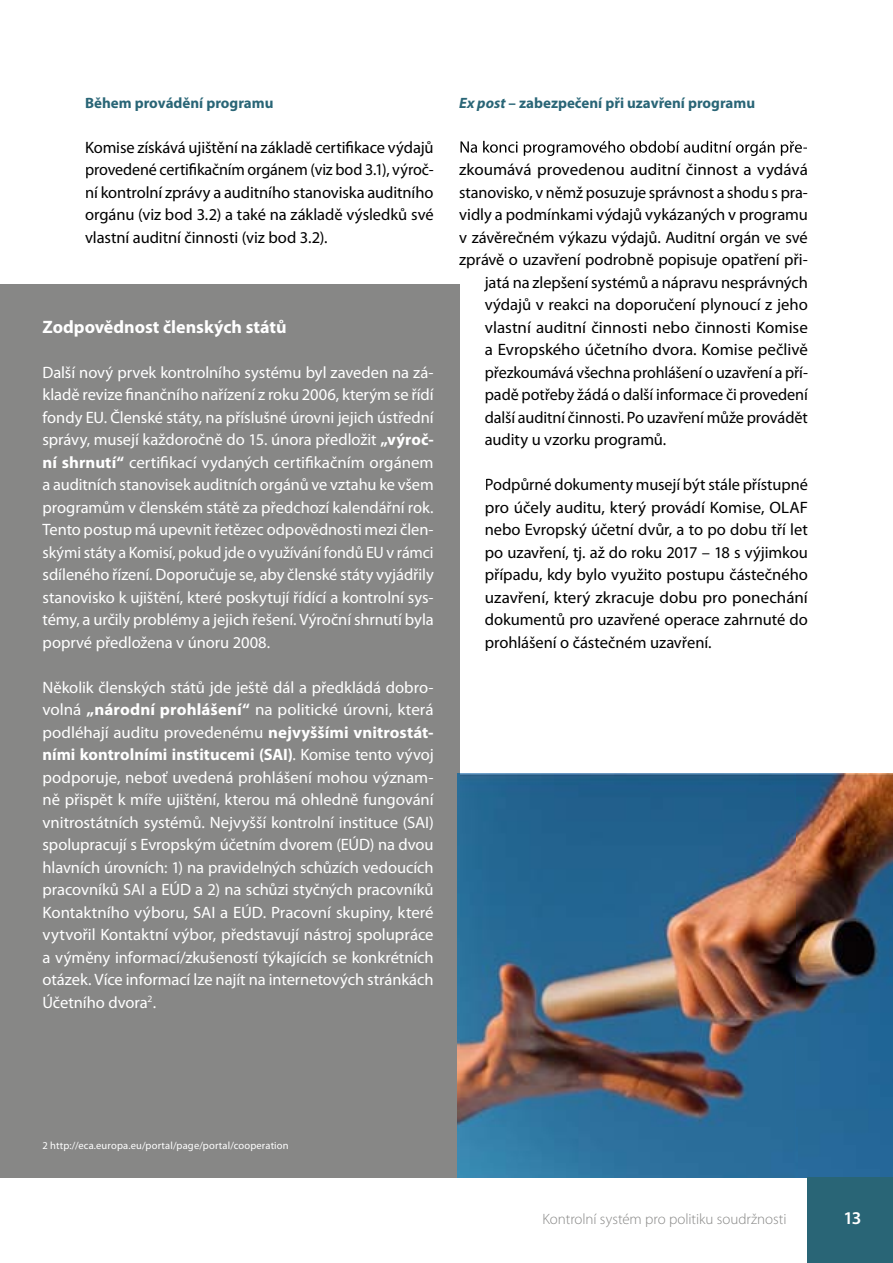
<style>
.page{position:relative;width:893px;height:1263px;background:#fff}
.page>*{position:absolute;margin:0;border:0;box-sizing:border-box;transform-origin:0 0}
.t1{font:700 18px "Myriad Pro";color:#fff}
.t2{font:600 18px "Myriad Pro";color:#fff}
.t3{font:16.5px/22.5px "Myriad Pro";letter-spacing:-.005em;color:#fff;text-align:justify}
.t4{font:16.5px/22.5px "Myriad Pro";letter-spacing:-.005em;color:#000;text-align:justify}
.t5{font:700 15px "Myriad Pro";color:#296576}
.t6{font:300 15px "Myriad Pro";color:#878786}
.t7{font:10.5px "Myriad Pro";letter-spacing:.015em;color:#fff}
.s1{font-weight:700}
.s2{font-style:italic}
</style>
<div class="page">
<div style="left:0;top:285px;width:459px;height:893px;background:#878786"></div>
<img style="left:457px;top:774px;width:436px;height:404px">
<div style="left:808px;top:1178px;width:85px;height:85px;background:#296576"></div>
<svg style="left:460px;top:141px;width:347px;height:15px"></svg>
<p class="t5" style="left:85px;top:94px;width:190px">Během provádění programu</p>
<p class="t4" style="left:85px;top:136px;width:350px">Komise získává ujištění na základě certifikace výdajů provedené certifikačním orgánem (viz bod 3.1), výroč&shy;ní kontrolní zprávy a auditního stanoviska auditního orgánu (viz bod 3.2) a také na základě výsledků své vlastní auditní činnosti (viz bod 3.2).</p>
<p class="t1" style="left:43px;top:316px;width:246px">Zodpovědnost členských států</p>
<p class="t3" style="left:43px;top:361px;width:393px">Další nový prvek kontrolního systému byl zaveden na zá&shy;kladě revize finančního nařízení z roku 2006, kterým se řídí fondy EU. Členské státy, na příslušné úrovni jejich ústřední správy, musejí každoročně do 15. února předložit <span class="s1">„výroč&shy;ní shrnutí“</span> certifikací vydaných certifikačním orgánem a auditních stanovisek auditních orgánů ve vztahu ke všem programům v členském státě za předchozí kalendářní rok.<br>Tento postup má upevnit řetězec odpovědnosti mezi člen&shy;skými státy a Komisí, pokud jde o využívání fondů EU v rámci sdíleného řízení. Doporučuje se, aby členské státy vyjádřily stanovisko k ujištění, které poskytují řídící a kontrolní sys&shy;témy, a určily problémy a jejich řešení. Výroční shrnutí byla poprvé předložena v únoru 2008.</p>
<p class="t3" style="left:43px;top:676px;width:393px">Několik členských států jde ještě dál a předkládá dobro&shy;volná <span class="s1">„národní prohlášení“</span> na politické úrovni, která podléhají auditu provedenému <span class="s1">nejvyššími vnitrostát&shy;ními kontrolními institucemi (SAI)</span>. Komise tento vývoj podporuje, neboť uvedená prohlášení mohou význam&shy;ně přispět k míře ujištění, kterou má ohledně fungování vnitrostátních systémů. Nejvyšší kontrolní instituce (SAI) spolupracují s Evropským účetním dvorem (EÚD) na dvou hlavních úrovních: 1) na pravidelných schůzích vedoucích pracovníků SAI a EÚD a 2) na schůzi styčných pracovníků Kontaktního výboru, SAI a EÚD. Pracovní skupiny, které vytvořil Kontaktní výbor, představují nástroj spolupráce a výměny informací/zkušeností týkajících se konkrétních otázek. Více informací lze najít na internetových stránkách Účetního dvora<sup>2</sup>.</p>
<p class="t5" style="left:459px;top:94px;width:297px"><span class="s2">Ex post</span> – zabezpečení při uzavření programu</p>
<p class="t4" style="left:459px;top:159px;width:350px">zkoumává provedenou auditní činnost a vydává</p>
<p class="t4" style="left:459px;top:181px;width:350px">stanovisko, v němž posuzuje správnost a shodu s pra-</p>
<p class="t4" style="left:459px;top:204px;width:350px">vidly a podmínkami výdajů vykázaných v programu</p>
<p class="t4" style="left:459px;top:226px;width:350px">v závěrečném výkazu výdajů. Auditní orgán ve své</p>
<p class="t4" style="left:459px;top:249px;width:350px">zprávě o uzavření podrobně popisuje opatření při-</p>
<p class="t4" style="left:485px;top:271px;width:325px">jatá na zlepšení systémů a nápravu nesprávných</p>
<p class="t4" style="left:485px;top:294px;width:325px">výdajů v reakci na doporučení plynoucí z jeho</p>
<p class="t4" style="left:485px;top:316px;width:325px">vlastní auditní činnosti nebo činnosti Komise</p>
<p class="t4" style="left:485px;top:339px;width:325px">a Evropského účetního dvora. Komise pečlivě</p>
<p class="t4" style="left:485px;top:361px;width:325px">přezkoumává všechna prohlášení o uzavření a pří-</p>
<p class="t4" style="left:485px;top:384px;width:325px">padě potřeby žádá o další informace či provedení</p>
<p class="t4" style="left:485px;top:406px;width:325px">další auditní činnosti. Po uzavření může provádět</p>
<p class="t4" style="left:485px;top:429px;width:183px">audity u vzorku programů.</p>
<p class="t4" style="left:485px;top:474px;width:325px">Podpůrné dokumenty musejí být stále přístupné pro účely auditu, který provádí Komise, OLAF nebo Evropský účetní dvůr, a to po dobu tří let po uzavření, tj. až do roku 2017 – 18 s výjimkou případu, kdy bylo využito postupu částečného uzavření, který zkracuje dobu pro ponechání dokumentů pro uzavřené operace zahrnuté do prohlášení o částečném uzavření.</p>
<p class="t7" style="left:43px;top:1140px;width:248px">2 http://eca.europa.eu/portal/page/portal/cooperation</p>
<p class="t6" style="left:543px;top:1210px;width:246px">Kontrolní systém pro politiku soudržnosti</p>
<p class="t2" style="left:843px;top:1208px;width:20px">13</p>
</div>
